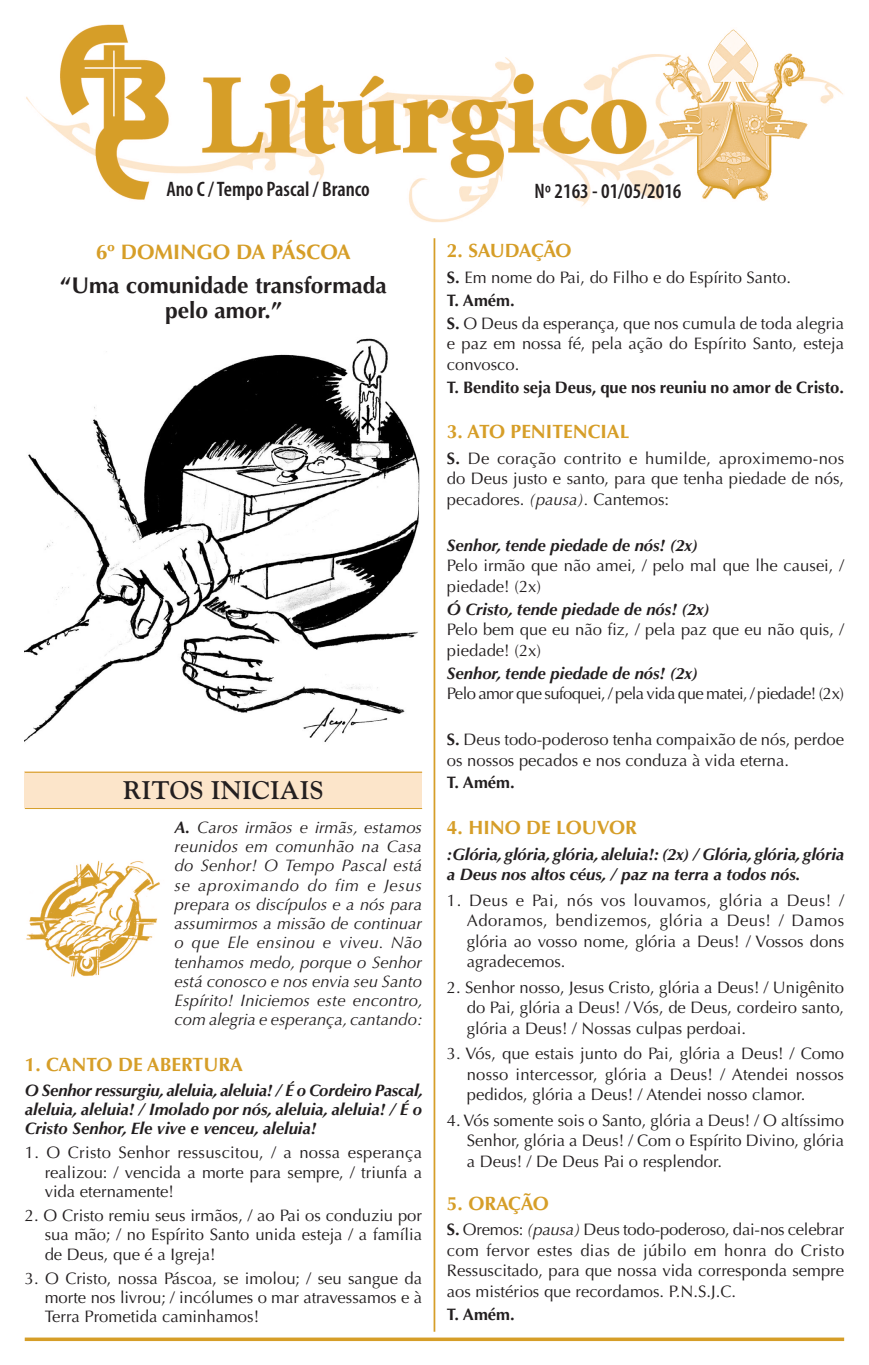
<style>
.page{position:relative;width:869px;height:1365px;background:#fff}
.page>*{position:absolute;margin:0;border:0;box-sizing:border-box;transform-origin:0 0}
.t1{font:700 25.38px "Goudy Std";color:#231f20}
.t2{font:700 22.75px/24.5px "Optima LT Std";color:#231f20;text-align:center}
.t3{font:600 condensed 21px "Myriad Pro";color:#231f20}
.t4{font:700 21px "Optima LT Std";color:#d69e28}
.t5{font:700 19.25px "Optima LT Std";color:#d69e28}
.t6{font:700 19.25px "Optima LT Std";letter-spacing:-.035em;color:#d69e28}
.t7{font:16.62px/20.5px "Optima LT Std";color:#231f20;text-align:justify}
.t8{font:italic 700 16.62px/19.2px "Optima LT Std";color:#231f20;text-align:justify}
.t9{font:italic 16.62px/19.2px "Optima LT Std";letter-spacing:-.005em;color:#231f20;text-align:justify}
.t10{font:700 16.62px "Optima LT Std";color:#231f20}
.t11{font:16.62px "Optima LT Std";letter-spacing:-.03em;color:#231f20}
.s1{font-weight:700}
.s2{font-style:italic}
</style>
<div class="page">
<div style="left:25px;top:771px;width:397px;height:37px;background:#fce5ca"></div>
<hr style="left:25px;top:771px;width:397px;height:1px;background:#d69e28">
<hr style="left:25px;top:808px;width:397px;height:1px;background:#d69e28">
<img style="left:26px;top:25px;width:817px;height:197px">
<hr style="left:25px;top:1337px;width:818px;height:3px;background:#d69e28">
<hr style="left:433px;top:238px;width:2px;height:1093px;background:#d69e28">
<img style="left:26px;top:860px;width:134px;height:117px">
<img style="left:25px;top:338px;width:395px;height:404px">
<p class="t3" style="left:166px;top:176px;width:205px">Ano C / Tempo Pascal / Branco</p>
<p class="t3" style="left:534px;top:178px;width:148px">Nº 2163 - 01/05/2016</p>
<p class="t4" style="left:96px;top:239px;width:256px">6º DOMINGO DA PÁSCOA</p>
<h2 class="t2" style="left:60px;top:273px;width:328px">“Uma comunidade transformada pelo amor.”</h2>
<h1 class="t1" style="left:123px;top:775px;width:202px">RITOS INICIAIS</h1>
<p class="t9" style="left:174px;top:817px;width:250px"><span class="s1">A.</span> Caros irmãos e irmãs, estamos reunidos em comunhão na Casa do Senhor! O Tempo Pascal está se aproximando do fim e Jesus prepara os discípulos e a nós para assumirmos a missão de continuar o que Ele ensinou e viveu. Não tenhamos medo, porque o Senhor está conosco e nos envia seu Santo Espírito! Iniciemos este encontro, com alegria e esperança, cantando:</p>
<p class="t5" style="left:25px;top:1053px;width:219px">1. CANTO DE ABERTURA</p>
<p class="t8" style="left:25px;top:1080px;width:399px">O Senhor ressurgiu, aleluia, aleluia! / É o Cordeiro Pascal, aleluia, aleluia! / Imolado por nós, aleluia, aleluia! / É o Cristo Senhor, Ele vive e venceu, aleluia!</p>
<p class="t7" style="left:45px;top:1143px;width:379px;line-height:19.2px;text-indent:-20px">1. O Cristo Senhor ressuscitou, / a nossa esperança realizou: / vencida a morte para sempre, / triunfa a vida eternamente!</p>
<p class="t7" style="left:45px;top:1205px;width:379px;line-height:19.2px;text-indent:-20px">2. O Cristo remiu seus irmãos, / ao Pai os conduziu por sua mão; / no Espírito Santo unida esteja / a família de Deus, que é a Igreja!</p>
<p class="t7" style="left:45px;top:1268px;width:379px;line-height:19.2px;text-indent:-20px">3. O Cristo, nossa Páscoa, se imolou; / seu sangue da morte nos livrou; / incólumes o mar atravessamos e à Terra Prometida caminhamos!</p>
<p class="t6" style="left:446px;top:239px;width:126px">2. SAUDAÇÃO</p>
<p class="t7" style="left:446px;top:266px;width:398px;line-height:22.9px;text-align:left"><span class="s1">S.</span> Em nome do Pai, do Filho e do Espírito Santo.<br><span class="s1">T. Amém.<br>S.</span> O Deus da esperança, que nos cumula de toda alegria</p>
<p class="t7" style="left:446px;top:333px;width:398px">e paz em nossa fé, pela ação do Espírito Santo, esteja convosco.</p>
<p class="t10" style="left:446px;top:377px;width:398px">T. Bendito seja Deus, que nos reuniu no amor de Cristo.</p>
<p class="t5" style="left:446px;top:420px;width:184px">3. ATO PENITENCIAL</p>
<p class="t7" style="left:446px;top:448px;width:399px"><span class="s1">S.</span> De coração contrito e humilde, aproximemo-nos do Deus justo e santo, para que tenha piedade de nós, pecadores. <span class="s2">(pausa).</span> Cantemos:</p>
<p class="t8" style="left:446px;top:535px;width:252px">Senhor, tende piedade de nós! (2x)</p>
<p class="t7" style="left:446px;top:555px;width:398px">Pelo irmão que não amei, / pelo mal que lhe causei, / piedade! (2x)</p>
<p class="t8" style="left:446px;top:599px;width:264px">Ó Cristo, tende piedade de nós! (2x)</p>
<p class="t7" style="left:446px;top:619px;width:398px">Pelo bem que eu não fiz, / pela paz que eu não quis, / piedade! (2x)</p>
<p class="t8" style="left:446px;top:663px;width:252px">Senhor, tende piedade de nós! (2x)</p>
<p class="t11" style="left:446px;top:683px;width:398px">Pelo amor que sufoquei, / pela vida que matei, / piedade! (2x)</p>
<p class="t7" style="left:446px;top:729px;width:398px"><span class="s1">S.</span> Deus todo-poderoso tenha compaixão de nós, perdoe os nossos pecados e nos conduza à vida eterna.</p>
<p class="t10" style="left:446px;top:773px;width:69px">T. Amém.</p>
<p class="t5" style="left:446px;top:816px;width:191px">4. HINO DE LOUVOR</p>
<p class="t8" style="left:446px;top:843px;width:398px;line-height:20.5px">:Glória, glória, glória, aleluia!: (2x) / Glória, glória, glória a Deus nos altos céus, / paz na terra a todos nós.</p>
<p class="t7" style="left:466px;top:890px;width:379px;text-indent:-20px">1. Deus e Pai, nós vos louvamos, glória a Deus! / Adoramos, bendizemos, glória a Deus! / Damos glória ao vosso nome, glória a Deus! / Vossos dons agradecemos.</p>
<p class="t7" style="left:466px;top:977px;width:379px;text-indent:-20px">2. Senhor nosso, Jesus Cristo, glória a Deus! / Unigênito do Pai, glória a Deus! / Vós, de Deus, cordeiro santo, glória a Deus! / Nossas culpas perdoai.</p>
<p class="t7" style="left:466px;top:1043px;width:379px;text-indent:-20px">3. Vós, que estais junto do Pai, glória a Deus! / Como nosso intercessor, glória a Deus! / Atendei nossos pedidos, glória a Deus! / Atendei nosso clamor.</p>
<p class="t7" style="left:466px;top:1109px;width:378px;text-indent:-20px">4. Vós somente sois o Santo, glória a Deus! / O altíssimo Senhor, glória a Deus! / Com o Espírito Divino, glória a Deus! / De Deus Pai o resplendor.</p>
<p class="t5" style="left:446px;top:1192px;width:103px">5. ORAÇÃO</p>
<p class="t7" style="left:446px;top:1219px;width:399px"><span class="s1">S.</span> Oremos: <span class="s2">(pausa)</span> Deus todo-poderoso, dai-nos celebrar com fervor estes dias de júbilo em honra do Cristo Ressuscitado, para que nossa vida corresponda sempre aos mistérios que recordamos. P.N.S.J.C.</p>
<p class="t10" style="left:446px;top:1304px;width:69px">T. Amém.</p>
</div>
